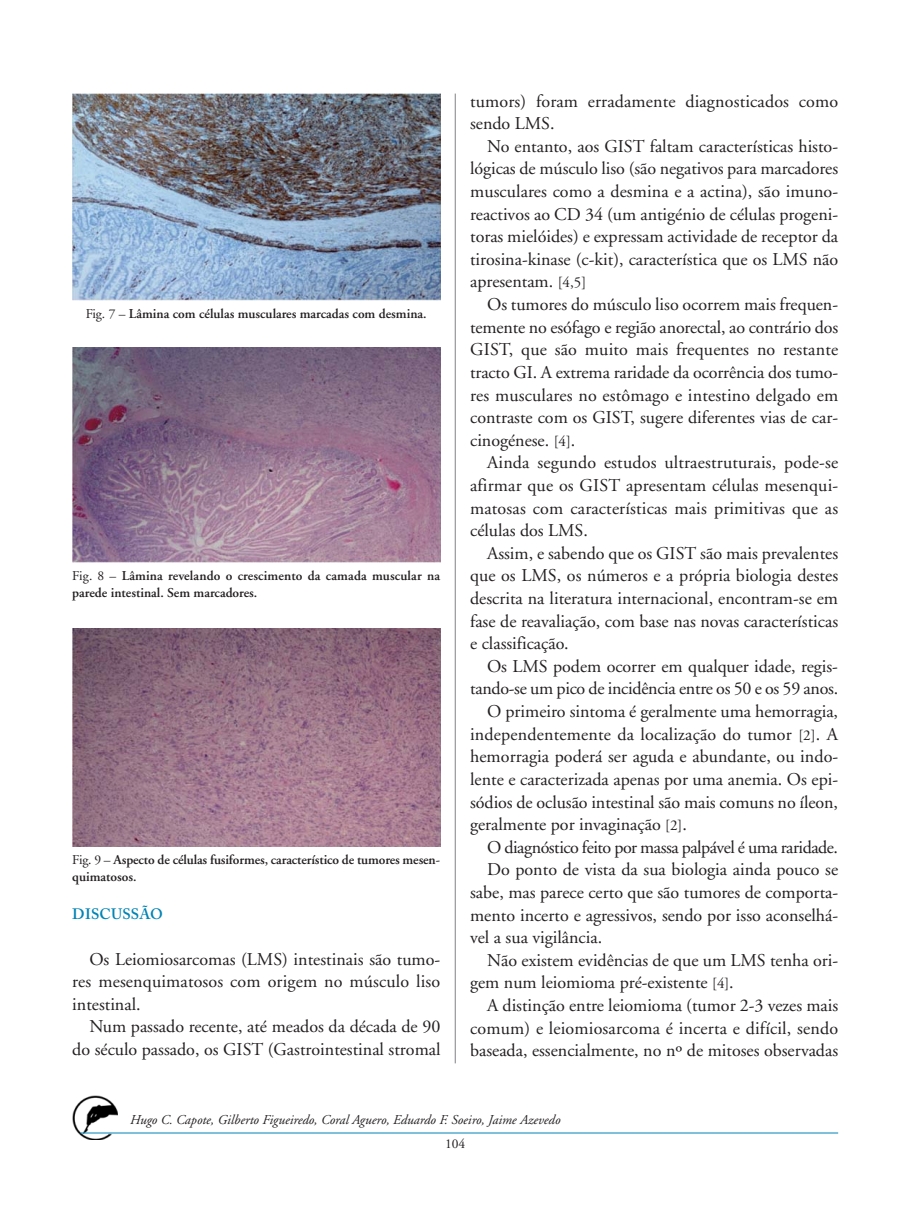
<style>
.page{position:relative;width:902px;height:1208px;background:#fff}
.page>*{position:absolute;margin:0;border:0;box-sizing:border-box;transform-origin:0 0}
.t1{font:18px "Adobe Garamond";color:#231f20}
.t2{font:18px "Adobe Garamond";letter-spacing:-.025em;color:#231f20}
.t3{font:600 15px "Adobe Caslon Pro";letter-spacing:.015em;color:#0084b5}
.t4{font:600 13.5px/16.5px "Adobe Garamond";color:#231f20}
.t5{font:italic 13.5px/24.3px "Adobe Garamond";color:#231f20}
.s1{font-weight:400}
.s2{font-size:15px}
.s3{font-family:"Adobe Garamond Pro";font-style:normal}
</style>
<div class="page">
<img style="left:72px;top:1095px;width:46px;height:45px">
<hr style="left:81px;top:1132px;width:757px;height:1px;background:#0084b5">
<hr style="left:455px;top:94px;width:1px;height:969px;background:#808285">
<img style="left:72px;top:94px;width:368px;height:206px">
<img style="left:72px;top:347px;width:368px;height:215px">
<img style="left:72px;top:628px;width:368px;height:218px">
<p class="t4" style="left:86px;top:306px;width:342px"><span class="s1">Fig. 7 –</span> Lâmina com células musculares marcadas com desmina.</p>
<p class="t4" style="left:72px;top:569px;width:369px"><span class="s1">Fig. 8 –</span> Lâmina revelando o crescimento da camada muscular na parede intestinal. Sem marcadores.</p>
<p class="t4" style="left:72px;top:853px;width:369px"><span class="s1">Fig. 9 –</span> Aspecto de células fusiformes, característico de tumores mesen&shy;quimatosos.</p>
<p class="t3" style="left:72px;top:905px;width:92px">DISCUSSÃO</p>
<p class="t1" style="left:89px;top:951px;width:352px">Os Leiomiosarcomas (LMS) intestinais são tumo-</p>
<p class="t1" style="left:72px;top:974px;width:369px">res mesenquimatosos com origem no músculo liso</p>
<p class="t1" style="left:72px;top:997px;width:70px">intestinal.</p>
<p class="t1" style="left:89px;top:1019px;width:352px">Num passado recente, até meados da década de 90</p>
<p class="t1" style="left:72px;top:1042px;width:369px">do século passado, os GIST (Gastrointestinal stromal</p>
<p class="t1" style="left:470px;top:94px;width:369px">tumors) foram erradamente diagnosticados como</p>
<p class="t1" style="left:470px;top:116px;width:86px">sendo LMS.</p>
<p class="t1" style="left:487px;top:139px;width:352px">No entanto, aos GIST faltam características histo-</p>
<p class="t1" style="left:470px;top:161px;width:369px">lógicas de músculo liso (são negativos para marcadores</p>
<p class="t1" style="left:470px;top:184px;width:369px">musculares como a desmina e a actina), são imuno-</p>
<p class="t1" style="left:470px;top:207px;width:369px">reactivos ao CD 34 (um antigénio de células progeni-</p>
<p class="t1" style="left:470px;top:229px;width:369px">toras mielóides) e expressam actividade de receptor da</p>
<p class="t1" style="left:470px;top:252px;width:369px">tirosina-kinase (c-kit), característica que os LMS não</p>
<p class="t1" style="left:470px;top:274px;width:117px">apresentam. <span class="s2">[4,5]</span></p>
<p class="t1" style="left:487px;top:297px;width:352px">Os tumores do músculo liso ocorrem mais frequen-</p>
<p class="t1" style="left:470px;top:320px;width:369px">temente no esófago e região anorectal, ao contrário dos</p>
<p class="t1" style="left:470px;top:342px;width:369px">GIST, que são muito mais frequentes no restante</p>
<p class="t1" style="left:470px;top:365px;width:369px">tracto GI. A extrema raridade da ocorrência dos tumo-</p>
<p class="t1" style="left:470px;top:387px;width:369px">res musculares no estômago e intestino delgado em</p>
<p class="t1" style="left:470px;top:410px;width:369px">contraste com os GIST, sugere diferentes vias de car-</p>
<p class="t1" style="left:470px;top:433px;width:107px">cinogénese. <span class="s2">[4]</span>.</p>
<p class="t1" style="left:487px;top:455px;width:352px">Ainda segundo estudos ultraestruturais, pode-se</p>
<p class="t1" style="left:470px;top:478px;width:369px">afirmar que os GIST apresentam células mesenqui-</p>
<p class="t1" style="left:470px;top:500px;width:369px">matosas com características mais primitivas que as</p>
<p class="t1" style="left:470px;top:523px;width:119px">células dos LMS.</p>
<p class="t1" style="left:487px;top:546px;width:352px">Assim, e sabendo que os GIST são mais prevalentes</p>
<p class="t1" style="left:470px;top:568px;width:369px">que os LMS, os números e a própria biologia destes</p>
<p class="t1" style="left:470px;top:591px;width:369px">descrita na literatura internacional, encontram-se em</p>
<p class="t1" style="left:470px;top:613px;width:369px">fase de reavaliação, com base nas novas características</p>
<p class="t1" style="left:470px;top:636px;width:100px">e classificação.</p>
<p class="t1" style="left:487px;top:659px;width:352px">Os LMS podem ocorrer em qualquer idade, regis-</p>
<p class="t1" style="left:470px;top:681px;width:369px">tando-se um pico de incidência entre os 50 e os 59 anos.</p>
<p class="t1" style="left:487px;top:704px;width:352px">O primeiro sintoma é geralmente uma hemorragia,</p>
<p class="t1" style="left:470px;top:726px;width:369px">independentemente da localização do tumor <span class="s2">[2]</span>. A</p>
<p class="t1" style="left:470px;top:749px;width:369px">hemorragia poderá ser aguda e abundante, ou indo-</p>
<p class="t1" style="left:470px;top:772px;width:369px">lente e caracterizada apenas por uma anemia. Os epi-</p>
<p class="t1" style="left:470px;top:794px;width:369px">sódios de oclusão intestinal são mais comuns no íleon,</p>
<p class="t1" style="left:470px;top:817px;width:218px">geralmente por invaginação <span class="s2">[2]</span>.</p>
<p class="t2" style="left:487px;top:840px;width:352px">O diagnóstico feito por massa palpável é uma raridade.</p>
<p class="t1" style="left:487px;top:862px;width:352px">Do ponto de vista da sua biologia ainda pouco se</p>
<p class="t1" style="left:470px;top:885px;width:369px">sabe, mas parece certo que são tumores de comporta-</p>
<p class="t1" style="left:470px;top:907px;width:369px">mento incerto e agressivos, sendo por isso aconselhá-</p>
<p class="t1" style="left:470px;top:930px;width:134px">vel a sua vigilância.</p>
<p class="t1" style="left:487px;top:953px;width:352px">Não existem evidências de que um LMS tenha ori-</p>
<p class="t1" style="left:470px;top:975px;width:265px">gem num leiomioma pré-existente <span class="s2">[4]</span>.</p>
<p class="t1" style="left:487px;top:998px;width:352px">A distinção entre leiomioma (tumor 2-3 vezes mais</p>
<p class="t1" style="left:470px;top:1020px;width:369px">comum) e leiomiosarcoma é incerta e difícil, sendo</p>
<p class="t1" style="left:470px;top:1043px;width:369px">baseada, essencialmente, no nº de mitoses observadas</p>
<p class="t5" style="left:445px;top:1109px;width:117px;text-indent:-315px">Hugo C. Capote, Gilberto Figueiredo, Coral Aguero, Eduardo F. Soeiro, Jaime Azevedo<br><span class="s3">104</span></p>
</div>
